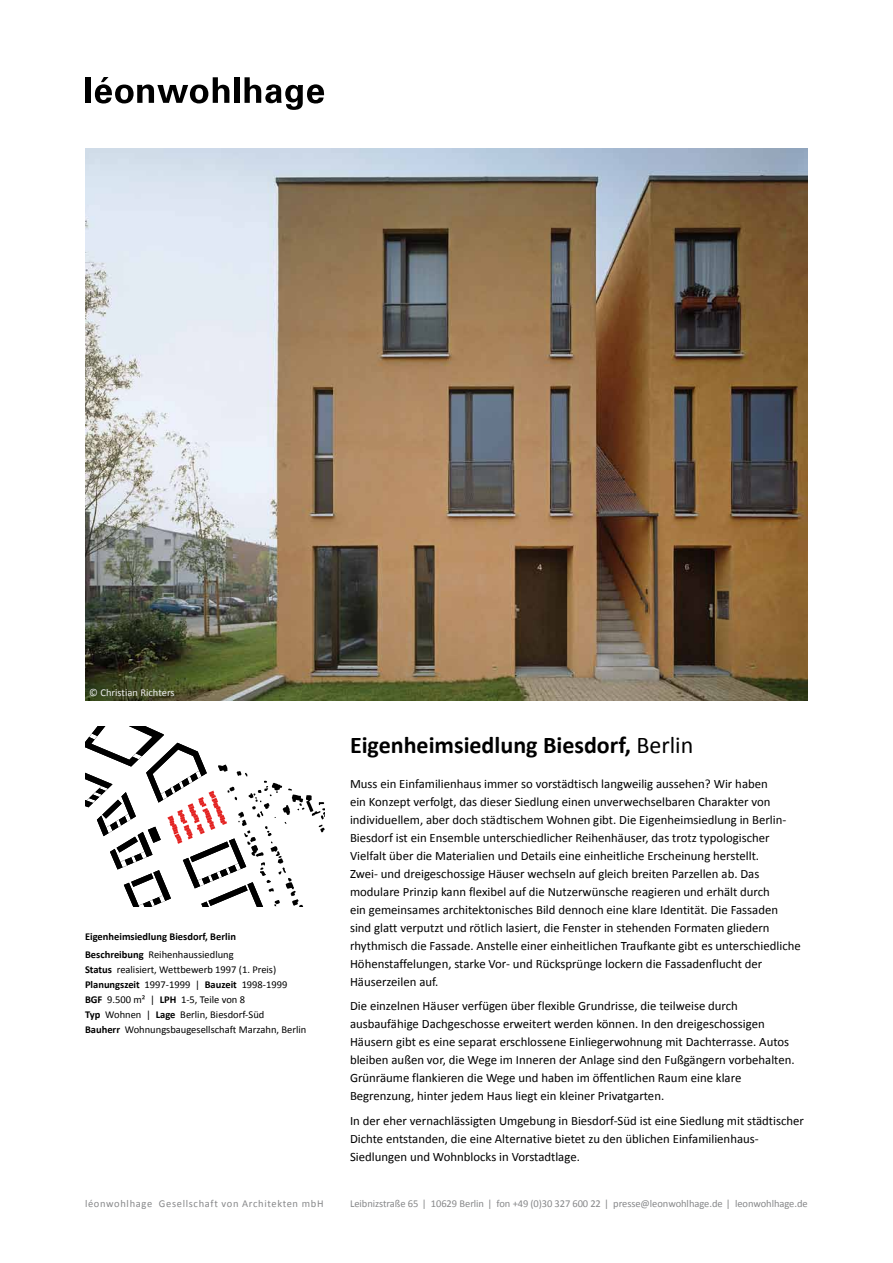
<style>
.page{position:relative;width:893px;height:1263px;background:#fff}
.page>*{position:absolute;margin:0;border:0;box-sizing:border-box;transform-origin:0 0}
.t1{font:700 24px "Calibri";color:#000}
.t2{font:12.75px/18px "Calibri";color:#000}
.t3{font:10.5px/15px "Calibri";color:#000}
.t4{font:10.5px "Calibri";letter-spacing:-.005em;color:#87888a}
.t5{font:700 10.5px/18.5px "Calibri";color:#000}
.t6{font:10.5px "Calibri";letter-spacing:.06em;color:#87888a}
.t7{font:10.5px "Calibri";color:#eceded}
.s1{font-weight:400}
.s2{font-weight:700}
</style>
<div class="page">
<div style="left:85px;top:77px;width:6px;height:26px;background:#000"></div>
<svg style="left:95px;top:77px;width:134px;height:27px"></svg>
<div style="left:234px;top:77px;width:6px;height:26px;background:#000"></div>
<svg style="left:245px;top:77px;width:79px;height:33px"></svg>
<svg style="left:85px;top:726px;width:240px;height:180px"></svg>
<img style="left:85px;top:149px;width:723px;height:552px">
<p class="t7" style="left:89px;top:686px;width:87px">© Christian Richters</p>
<p class="t5" style="left:85px;top:927px;width:152px">Eigenheimsiedlung Biesdorf, Berlin<br>Beschreibung <span class="s1">Reihenhaussiedlung</span></p>
<p class="t3" style="left:85px;top:962px;width:223px"><span class="s2">Status</span> realisiert, Wettbewerb 1997 (1. Preis)<br><span class="s2">Planungszeit</span> 1997-1999 | <span class="s2">Bauzeit</span> 1998-1999<br><span class="s2">BGF</span> 9.500 m² | <span class="s2">LPH</span> 1-5, Teile von 8<br><span class="s2">Typ</span> Wohnen | <span class="s2">Lage</span> Berlin, Biesdorf-Süd<br><span class="s2">Bauherr</span> Wohnungsbaugesellschaft Marzahn, Berlin</p>
<h1 class="t1" style="left:350px;top:729px;width:345px">Eigenheimsiedlung Biesdorf, <span class="s1">Berlin</span></h1>
<p class="t2" style="left:350px;top:775px;width:452px">Muss ein Einfamilienhaus immer so vorstädtisch langweilig aussehen? Wir haben<br>ein Konzept verfolgt, das dieser Siedlung einen unverwechselbaren Charakter von individuellem, aber doch städtischem Wohnen gibt. Die Eigenheimsiedlung in Berlin-Biesdorf ist ein Ensemble unterschiedlicher Reihenhäuser, das trotz typologischer Vielfalt über die Materialien und Details eine einheitliche Erscheinung herstellt.<br>Zwei- und dreigeschossige Häuser wechseln auf gleich breiten Parzellen ab. Das modulare Prinzip kann flexibel auf die Nutzerwünsche reagieren und erhält durch<br>ein gemeinsames architektonisches Bild dennoch eine klare Identität. Die Fassaden sind glatt verputzt und rötlich lasiert, die Fenster in stehenden Formaten gliedern rhythmisch die Fassade. Anstelle einer einheitlichen Traufkante gibt es unterschiedliche Höhenstaffelungen, starke Vor- und Rücksprünge lockern die Fassadenflucht der Häuserzeilen auf.</p>
<p class="t2" style="left:350px;top:997px;width:446px">Die einzelnen Häuser verfügen über flexible Grundrisse, die teilweise durch ausbaufähige Dachgeschosse erweitert werden können. In den dreigeschossigen Häusern gibt es eine separat erschlossene Einliegerwohnung mit Dachterrasse. Autos bleiben außen vor, die Wege im Inneren der Anlage sind den Fußgängern vorbehalten.<br>Grünräume flankieren die Wege und haben im öffentlichen Raum eine klare Begrenzung, hinter jedem Haus liegt ein kleiner Privatgarten.</p>
<p class="t2" style="left:350px;top:1111px;width:455px">In der eher vernachlässigten Umgebung in Biesdorf-Süd ist eine Siedlung mit städtischer<br>Dichte entstanden, die eine Alternative bietet zu den üblichen Einfamilienhaus-<br>Siedlungen und Wohnblocks in Vorstadtlage.</p>
<p class="t6" style="left:85px;top:1197px;width:240px">léonwohlhage Gesellschaft von Architekten mbH</p>
<p class="t4" style="left:350px;top:1197px;width:459px">Leibnizstraße 65 | 10629 Berlin | fon +49 (0)30 327 600 22 | presse@leonwohlhage.de | leonwohlhage.de</p>
</div>
